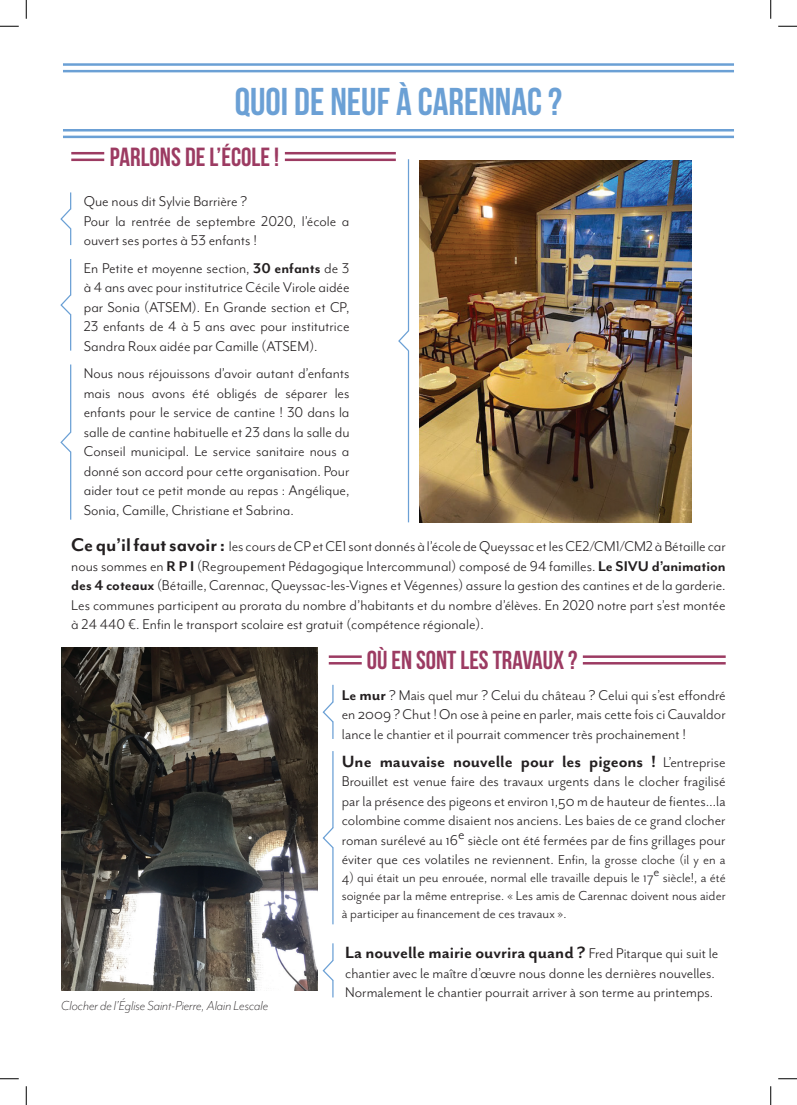
<style>
.page{position:relative;width:797px;height:1105px;background:#fff}
.page>*{position:absolute;margin:0;border:0;box-sizing:border-box;transform-origin:0 0}
.t1{font:700 38.75px "Bebas Neue";color:#6ba0d5}
.t2{font:700 26.25px "Bebas Neue";color:#9c3b62}
.t3{font:700 26px "Bebas Neue";color:#9c3b62}
.t4{font:700 18.75px "Mr Eaves San OT";color:#231f20}
.t5{font:16.25px/19.5px "Mr Eaves Mod OT";color:#231f20;text-align:justify}
.t6{font:16.25px/19.5px "Mr Eaves San OT";color:#231f20;text-align:justify}
.t7{font:15px/18px "Mr Eaves San OT";color:#231f20;text-align:justify}
.t8{font:italic 300 15px "Mr Eaves Mod OT";color:#231f20}
.s1{font-weight:700}
.s2{font-weight:700;font-size:21.25px}
.s3{font-weight:700;font-size:17.5px}
.s4{font-weight:400;font-size:16.25px}
.s5{font-size:15px}
</style>
<div class="page">
<hr style="left:63px;top:129px;width:671px;height:2px;background:#6ba0d5">
<hr style="left:63px;top:136px;width:671px;height:2px;background:#6ba0d5">
<hr style="left:63px;top:63px;width:671px;height:3px;background:#6ba0d5">
<hr style="left:63px;top:70px;width:671px;height:2px;background:#6ba0d5">
<img style="left:419px;top:160px;width:272px;height:362px">
<img style="left:61px;top:648px;width:256px;height:343px">
<hr style="left:285px;top:152px;width:111px;height:2px;background:#9c3b62">
<hr style="left:285px;top:159px;width:111px;height:2px;background:#9c3b62">
<hr style="left:71px;top:152px;width:33px;height:2px;background:#9c3b62">
<hr style="left:71px;top:159px;width:33px;height:2px;background:#9c3b62">
<hr style="left:583px;top:655px;width:142px;height:3px;background:#9c3b62">
<hr style="left:583px;top:662px;width:142px;height:2px;background:#9c3b62">
<hr style="left:329px;top:655px;width:33px;height:3px;background:#9c3b62">
<hr style="left:329px;top:662px;width:33px;height:2px;background:#9c3b62">
<svg style="left:60px;top:293px;width:12px;height:24px"></svg>
<hr style="left:70px;top:259px;width:1px;height:36px;background:#6ba0d5">
<hr style="left:70px;top:314px;width:1px;height:37px;background:#6ba0d5">
<svg style="left:60px;top:430px;width:12px;height:24px"></svg>
<hr style="left:70px;top:364px;width:1px;height:68px;background:#6ba0d5">
<hr style="left:70px;top:452px;width:1px;height:68px;background:#6ba0d5">
<svg style="left:398px;top:329px;width:12px;height:24px"></svg>
<hr style="left:408px;top:351px;width:1px;height:171px;background:#6ba0d5">
<hr style="left:408px;top:159px;width:1px;height:172px;background:#6ba0d5">
<svg style="left:322px;top:685px;width:12px;height:54px"></svg>
<svg style="left:322px;top:826px;width:12px;height:24px"></svg>
<hr style="left:332px;top:751px;width:1px;height:77px;background:#6ba0d5">
<hr style="left:332px;top:847px;width:1px;height:77px;background:#6ba0d5">
<svg style="left:322px;top:943px;width:12px;height:54px"></svg>
<svg style="left:60px;top:192px;width:12px;height:53px"></svg>
<svg style="left:0;top:25px;width:19px;height:2px"></svg>
<svg style="left:778px;top:25px;width:19px;height:2px"></svg>
<svg style="left:0;top:1078px;width:19px;height:1px"></svg>
<svg style="left:778px;top:1078px;width:19px;height:1px"></svg>
<svg style="left:25px;top:0;width:2px;height:19px"></svg>
<svg style="left:25px;top:1086px;width:2px;height:19px"></svg>
<svg style="left:770px;top:0;width:1px;height:19px"></svg>
<svg style="left:770px;top:1086px;width:1px;height:19px"></svg>
<h1 class="t1" style="left:235px;top:81px;width:329px">QUOI DE NEUF À CARENNAC ?</h1>
<h2 class="t2" style="left:110px;top:143px;width:171px">PARLONS DE L’ÉCOLE !</h2>
<p class="t5" style="left:84px;top:191px;width:267px;text-align:left">Que nous dit Sylvie Barrière ?<br>Pour la rentrée de septembre 2020, l’école a ouvert ses portes à 53 enfants !</p>
<p class="t5" style="left:84px;top:258px;width:267px">En Petite et moyenne section, <span class="s1">30 enfants</span> de 3 à 4 ans avec pour institutrice Cécile Virole aidée par Sonia (ATSEM). En Grande section et CP, 23 enfants de 4 à 5 ans avec pour institutrice Sandra Roux aidée par Camille (ATSEM).</p>
<p class="t5" style="left:84px;top:363px;width:267px">Nous nous réjouissons d’avoir autant d’enfants mais nous avons été obligés de séparer les enfants pour le service de cantine ! 30 dans la salle de cantine habituelle et 23 dans la salle du Conseil municipal. Le service sanitaire nous a donné son accord pour cette organisation. Pour aider tout ce petit monde au repas : Angélique, Sonia, Camille, Christiane et Sabrina.</p>
<p class="t5" style="left:71px;top:536px;width:656px"><span class="s2">Ce qu’il faut savoir :</span> les cours de CP et CE1 sont donnés à l’école de Queyssac et les CE2/CM1/CM2 à Bétaille car nous sommes en <span class="s1">R P I</span> (Regroupement Pédagogique Intercommunal) composé de 94 familles. <span class="s1">Le SIVU d’animation des 4 coteaux</span> (Bétaille, Carennac, Queyssac-les-Vignes et Végennes) assure la gestion des cantines et de la garderie.<br>Les communes participent au prorata du nombre d’habitants et du nombre d’élèves. En 2020 notre part s’est montée à 24 440 €. Enfin le transport scolaire est gratuit (compétence régionale).</p>
<p class="t8" style="left:61px;top:997px;width:208px">Clocher de l’Église Saint-Pierre, Alain Lescale</p>
<h3 class="t3" style="left:367px;top:645px;width:212px">OÙ EN SONT LES TRAVAUX ?</h3>
<p class="t6" style="left:342px;top:685px;width:385px"><span class="s1">Le</span> <span class="s3">mur</span> ? Mais quel mur ? Celui du château ? Celui qui s’est effondré en 2009 ? Chut ! On ose à peine en parler, mais cette fois ci Cauvaldor lance le chantier et il pourrait commencer très prochainement !</p>
<p class="t4" style="left:342px;top:751px;width:385px">Une mauvaise nouvelle pour les pigeons ! <span class="s4">L’entreprise</span></p>
<p class="t6" style="left:342px;top:772px;width:385px">Brouillet est venue faire des travaux urgents dans le clocher fragilisé par la présence des pigeons et environ 1,50 m de hauteur de fientes…la colombine comme disaient nos anciens. Les baies de ce grand clocher roman surélevé au 16e siècle ont été fermées par de fins grillages pour éviter que ces volatiles ne reviennent. <span class="s5">Enfin, la grosse cloche (il y en a</span></p>
<p class="t7" style="left:342px;top:869px;width:385px">4) qui était un peu enrouée, normal elle travaille depuis le 17e siècle!, a été soignée par la même entreprise. « Les amis de Carennac doivent nous aider à participer au financement de ces travaux ».</p>
<p class="t4" style="left:345px;top:942px;width:374px">La nouvelle mairie ouvrira quand ? <span class="s4">Fred Pitarque qui suit le</span></p>
<p class="t6" style="left:345px;top:963px;width:371px">chantier avec le maître d’œuvre nous donne les dernières nouvelles.<br>Normalement le chantier pourrait arriver à son terme au printemps.</p>
</div>
